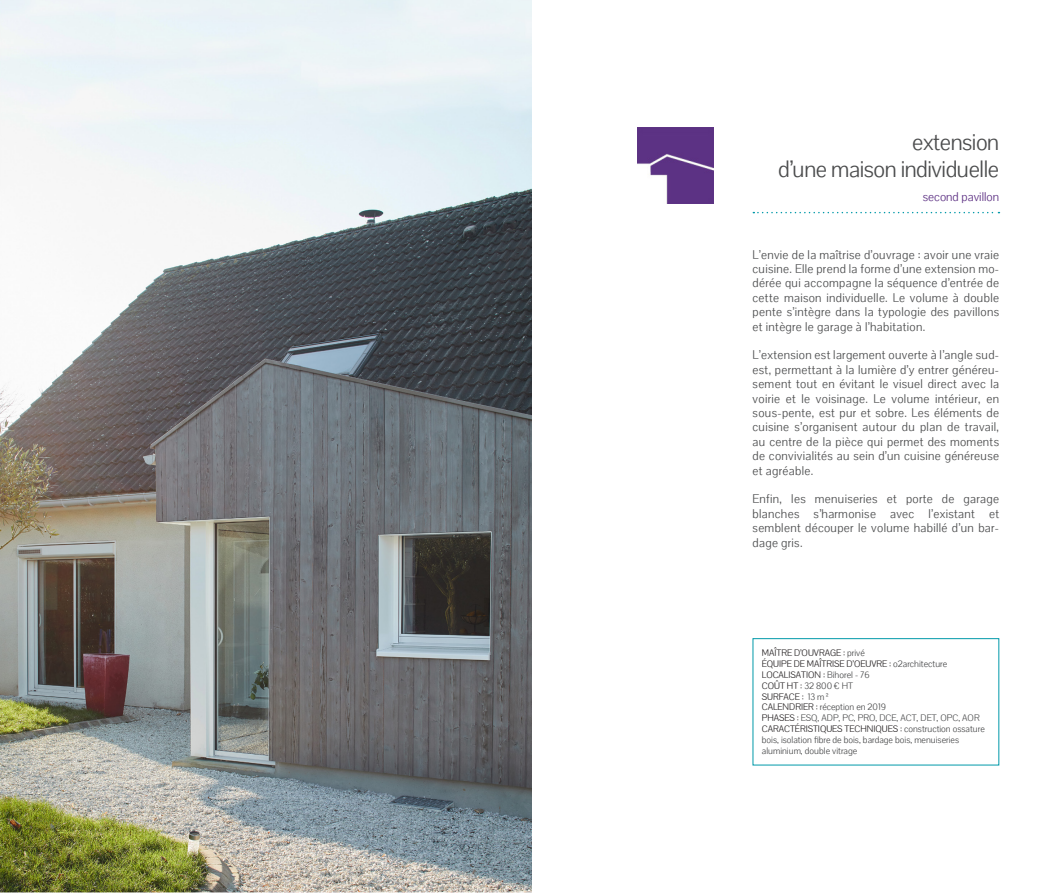
<style>
.page{position:relative;width:1063px;height:893px;background:#fff}
.page>*{position:absolute;margin:0;border:0;box-sizing:border-box;transform-origin:0 0}
.t1{font:22.5px "Pontano Sans";letter-spacing:-.02em;color:#4b4c4d}
.t2{font:12px/14.4px "Pontano Sans";letter-spacing:.025em;color:#4b4c4d;text-align:justify}
.t3{font:12px "Pontano Sans";color:#5e3284}
.t4{font:9px/10.8px "Pontano Sans";color:#4b4c4d}
.t5{font:9px "Pontano Sans";color:#231f20}
.s1{color:#4b4c4d}
.s2{color:#231f20}
</style>
<div class="page">
<svg style="left:753px;top:212px;width:246px;height:1px"></svg>
<svg style="left:752px;top:638px;width:248px;height:128px"></svg>
<img style="left:0;top:0;width:531px;height:893px">
<img style="left:638px;top:128px;width:76px;height:76px">
<p class="t1" style="left:912px;top:127px;width:88px">extension</p>
<p class="t1" style="left:778px;top:154px;width:223px">d’une maison individuelle</p>
<p class="t3" style="left:923px;top:189px;width:78px">second pavillon</p>
<p class="t2" style="left:753px;top:247px;width:248px">L’envie de la maîtrise d’ouvrage : avoir une vraie cuisine. Elle prend la forme d’une extension mo&shy;dérée qui accompagne la séquence d’entrée de cette maison individuelle. Le volume à double pente s’intègre dans la typologie des pavillons et intègre le garage à l’habitation.</p>
<p class="t2" style="left:753px;top:348px;width:248px">L’extension est largement ouverte à l’angle sud&shy;est, permettant à la lumière d’y entrer généreu&shy;sement tout en évitant le visuel direct avec la voirie et le voisinage. Le volume intérieur, en sous-pente, est pur et sobre. Les éléments de cuisine s’organisent autour du plan de travail, au centre de la pièce qui permet des moments de convivialités au sein d’un cuisine généreuse et agréable.</p>
<p class="t2" style="left:753px;top:492px;width:248px">Enfin, les menuiseries et porte de garage blanches s’harmonise avec l’existant et semblent découper le volume habillé d’un bar&shy;dage gris.</p>
<p class="t5" style="left:762px;top:647px;width:105px">MAÎTRE D’OUVRAGE : <span class="s1">privé</span></p>
<p class="t5" style="left:762px;top:658px;width:187px">ÉQUIPE DE MAÎTRISE D’OEUVRE : <span class="s1">o2architecture</span></p>
<p class="t5" style="left:762px;top:669px;width:109px">LOCALISATION : <span class="s1">Bihorel - 76</span></p>
<p class="t4" style="left:762px;top:680px;width:93px"><span class="s2">COÛT HT :</span> 32 800 € HT</p>
<p class="t5" style="left:762px;top:691px;width:70px">SURFACE : <span class="s1">13 m²</span></p>
<p class="t4" style="left:762px;top:702px;width:126px"><span class="s2">CALENDRIER :</span> réception en 2019</p>
<p class="t4" style="left:762px;top:713px;width:219px"><span class="s2">PHASES :</span> ESQ, ADP, PC, PRO, DCE, ACT, DET, OPC, AOR</p>
<p class="t4" style="left:762px;top:723px;width:225px"><span class="s2">CARACTÉRISTIQUES TECHNIQUES :</span> construction ossature bois, isolation fibre de bois, bardage bois, menuiseries aluminium, double vitrage</p>
</div>
